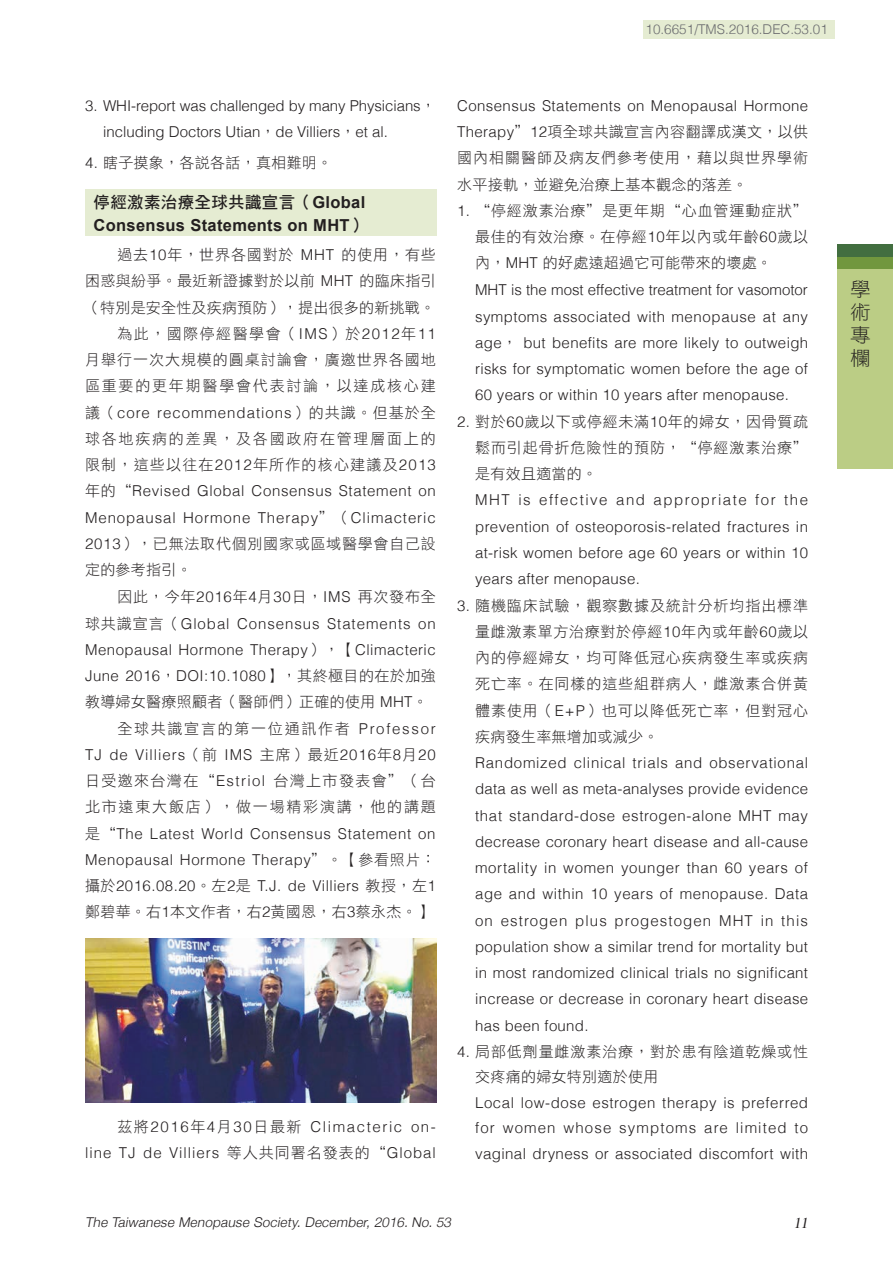
<style>
.page{position:relative;width:893px;height:1263px;background:#fff}
.page>*{position:absolute;margin:0;border:0;box-sizing:border-box;transform-origin:0 0}
.t1{font:19.5px/22.8px "DF Hei Std W3";color:#231f20;text-align:justify;scale:1.06 1}
.t2{font:700 16.5px "Arial";letter-spacing:.02em;color:#231f20}
.t3{font:16.5px "DF Hei Std W7";letter-spacing:.02em;color:#231f20}
.t4{font:300 15.15px "Helvetica";letter-spacing:.025em;color:#231f20}
.t5{font:300 15px/26.2px "Helvetica";letter-spacing:.035em;color:#231f20;text-align:justify}
.t6{font:15px/26.2px "DF Hei Std W3";letter-spacing:.06em;color:#231f20;text-align:justify}
.t7{font:300 15px/26.2px "Helvetica";letter-spacing:.065em;color:#231f20;text-align:right}
.t8{font:15px/26.2px "DF Hei Std W3";letter-spacing:.12em;color:#231f20}
.t9{font:15px/26.2px "DF Hei Std W3";letter-spacing:.02em;color:#231f20}
.t10{font:300 15px/26.2px "Helvetica";letter-spacing:-.005em;color:#231f20}
.t11{font:300 15px/26.2px "Helvetica";letter-spacing:.06em;color:#231f20}
.t12{font:italic 15px "Times";color:#231f20}
.t13{font:italic 300 13.5px "Helvetica Neue";color:#231f20}
.t14{font:300 13.5px "Helvetica";color:#6c6d70}
.s1{font-family:"DF Hei Std W3";font-weight:400}
.s2{font-family:"Helvetica";font-weight:300}
.s3{font-family:"Arial";font-weight:700}
.s4{font-family:"DF Hei Std W7";font-weight:400}
</style>
<div class="page">
<div style="left:85px;top:189px;width:351px;height:47px;background:#e5ecd2"></div>
<img style="left:85px;top:938px;width:351px;height:164px">
<div style="left:643px;top:20px;width:192px;height:19px;background:#e5ecd2"></div>
<div style="left:837px;top:244px;width:56px;height:225px;background:#bbcd85"></div>
<div style="left:837px;top:244px;width:56px;height:25px;background:#426e40"></div>
<div style="left:837px;top:257px;width:56px;height:12px;background:#71973e"></div>
<p class="t14" style="left:645px;top:19px;width:184px">10.6651/TMS.2016.DEC.53.01</p>
<p class="t10" style="left:103px;top:92px;width:334px;text-indent:-18px">3. WHI-report was challenged by many Physicians<span class="s1">，</span>including Doctors Utian<span class="s1">，</span>de Villiers<span class="s1">，</span>et al.</p>
<p class="t9" style="left:85px;top:149px;width:249px"><span class="s2">4.</span> 瞎子摸象，各說各話，真相難明。</p>
<p class="t3" style="left:94px;top:193px;width:273px">停經激素治療全球共識宣言（<span class="s3">Global</span></p>
<p class="t2" style="left:94px;top:214px;width:274px">Consensus Statements on MHT<span class="s4">）</span></p>
<p class="t6" style="left:85px;top:241px;width:352px;text-align:right">過去<span class="s2">10</span>年，世界各國對於 <span class="s2">MHT</span> 的使用，有些<br>困惑與紛爭。最近新證據對於以前 <span class="s2">MHT</span> 的臨床指引（特別是安全性及疾病預防），提出很多的新挑戰。為此，國際停經醫學會（<span class="s2">IMS</span>）於<span class="s2">2012</span>年<span class="s2">11<br></span>月舉行一次大規模的圓桌討論會，廣邀世界各國地區重要的更年期醫學會代表討論，以達成核心建</p>
<p class="t7" style="left:85px;top:399px;width:352px"><span class="s1">議（</span>core recommendations<span class="s1">）的共識。但基於全</span></p>
<p class="t8" style="left:85px;top:425px;width:352px">球各地疾病的差異，及各國政府在管理層面上的限制，這些以往在<span class="s2">2012</span>年所作的核心建議及<span class="s2">2013</span></p>
<p class="t11" style="left:85px;top:477px;width:352px"><span class="s1">年的“</span>Revised Global Consensus Statement on<br>Menopausal Hormone Therapy<span class="s1">”（</span>Climacteric</p>
<p class="t6" style="left:85px;top:530px;width:352px"><span class="s2">2013</span>），已無法取代個別國家或區域醫學會自己設定的參考指引。</p>
<p class="t6" style="left:117px;top:583px;width:320px">因此，今年<span class="s2">2016</span>年<span class="s2">4</span>月<span class="s2">30</span>日，<span class="s2">IMS</span> 再次發布全</p>
<p class="t5" style="left:85px;top:609px;width:352px"><span class="s1">球共識宣言（</span>Global Consensus Statements on Menopausal Hormone Therapy<span class="s1">），【</span>Climacteric June 2016<span class="s1">，</span>DOI:10.1080<span class="s1">】，其終極目的在於加強</span></p>
<p class="t9" style="left:117px;top:688px;width:320px;text-indent:-32px">教導婦女醫療照顧者（醫師們）正確的使用 <span class="s2">MHT</span>。全球共識宣言的第一位通訊作者 <span class="s2">Professor</span></p>
<p class="t7" style="left:85px;top:741px;width:352px">TJ de Villiers<span class="s1">（前</span> IMS <span class="s1">主席）最近</span>2016<span class="s1">年</span>8<span class="s1">月</span>20</p>
<p class="t8" style="left:85px;top:767px;width:352px">日受邀來台灣在“<span class="s2">Estriol</span> 台灣上市發表會”（台北市遠東大飯店），做一場精彩演講，他的講題</p>
<p class="t5" style="left:85px;top:819px;width:352px"><span class="s1">是“</span>The Latest World Consensus Statement on Menopausal Hormone Therapy<span class="s1">”。【參看照片：攝於</span>2016.08.20<span class="s1">。左</span>2<span class="s1">是</span> T.J. de Villiers <span class="s1">教授，左</span>1</p>
<p class="t9" style="left:85px;top:898px;width:348px">鄭碧華。右<span class="s2">1</span>本文作者，右<span class="s2">2</span>黃國恩，右<span class="s2">3</span>蔡永杰。】</p>
<p class="t7" style="left:85px;top:1112px;width:352px"><span class="s1">茲將</span>2016<span class="s1">年</span>4<span class="s1">月</span>30<span class="s1">日最新</span> Climacteric on-<br>line TJ de Villiers <span class="s1">等人共同署名發表的“</span>Global</p>
<p class="t5" style="left:457px;top:92px;width:353px">Consensus Statements on Menopausal Hormone</p>
<p class="t6" style="left:457px;top:118px;width:353px"><span class="s2">Therapy</span>”<span class="s2">12</span>項全球共識宣言內容翻譯成漢文，以供國內相關醫師及病友們參考使用，藉以與世界學術水平接軌，並避免治療上基本觀念的落差。</p>
<p class="t6" style="left:475px;top:197px;width:334px;text-indent:-18px"><span class="s2">1.</span> “停經激素治療”是更年期“心血管運動症狀”最佳的有效治療。在停經<span class="s2">10</span>年以內或年齡<span class="s2">60</span>歲以內，<span class="s2">MHT</span> 的好處遠超過它可能帶來的壞處。</p>
<p class="t5" style="left:475px;top:275px;width:335px">MHT is the most effective treatment for vasomotor symptoms associated with menopause at any age<span class="s1">，</span> but benefits are more likely to outweigh risks for symptomatic women before the age of 60 years or within 10 years after menopause.</p>
<p class="t6" style="left:475px;top:408px;width:334px;text-indent:-18px"><span class="s2">2.</span> 對於<span class="s2">60</span>歲以下或停經未滿<span class="s2">10</span>年的婦女，因骨質疏鬆而引起骨折危險性的預防，“停經激素治療”是有效且適當的。</p>
<p class="t5" style="left:475px;top:486px;width:334px">MHT is effective and appropriate for the prevention of osteoporosis-related fractures in at-risk women before age 60 years or within 10 years after menopause.</p>
<p class="t6" style="left:475px;top:592px;width:335px;text-indent:-18px"><span class="s2">3.</span> 隨機臨床試驗，觀察數據及統計分析均指出標準量雌激素單方治療對於停經<span class="s2">10</span>年內或年齡<span class="s2">60</span>歲以內的停經婦女，均可降低冠心疾病發生率或疾病死亡率。在同樣的這些組群病人，雌激素合併黃體素使用（<span class="s2">E+P</span>）也可以降低死亡率，但對冠心疾病發生率無增加或減少。</p>
<p class="t5" style="left:475px;top:749px;width:335px">Randomized clinical trials and observational data as well as meta-analyses provide evidence that standard-dose estrogen-alone MHT may decrease coronary heart disease and all-cause mortality in women younger than 60 years of age and within 10 years of menopause. Data on estrogen plus progestogen MHT in this population show a similar trend for mortality but in most randomized clinical trials no significant increase or decrease in coronary heart disease has been found.</p>
<p class="t6" style="left:475px;top:1038px;width:334px;line-height:25.5px;text-indent:-18px"><span class="s2">4.</span> 局部低劑量雌激素治療，對於患有陰道乾燥或性交疼痛的婦女特別適於使用</p>
<p class="t5" style="left:475px;top:1089px;width:335px;line-height:25.5px">Local low-dose estrogen therapy is preferred for women whose symptoms are limited to</p>
<p class="t4" style="left:475px;top:1141px;width:334px">vaginal dryness or associated discomfort with</p>
<p class="t13" style="left:85px;top:1211px;width:371px">The Taiwanese Menopause Society.December,2016.No.53</p>
<p class="t12" style="left:793px;top:1209px;width:20px">11</p>
<h1 class="t1" style="left:850px;top:278px;width:20px">學術專欄</h1>
</div>
